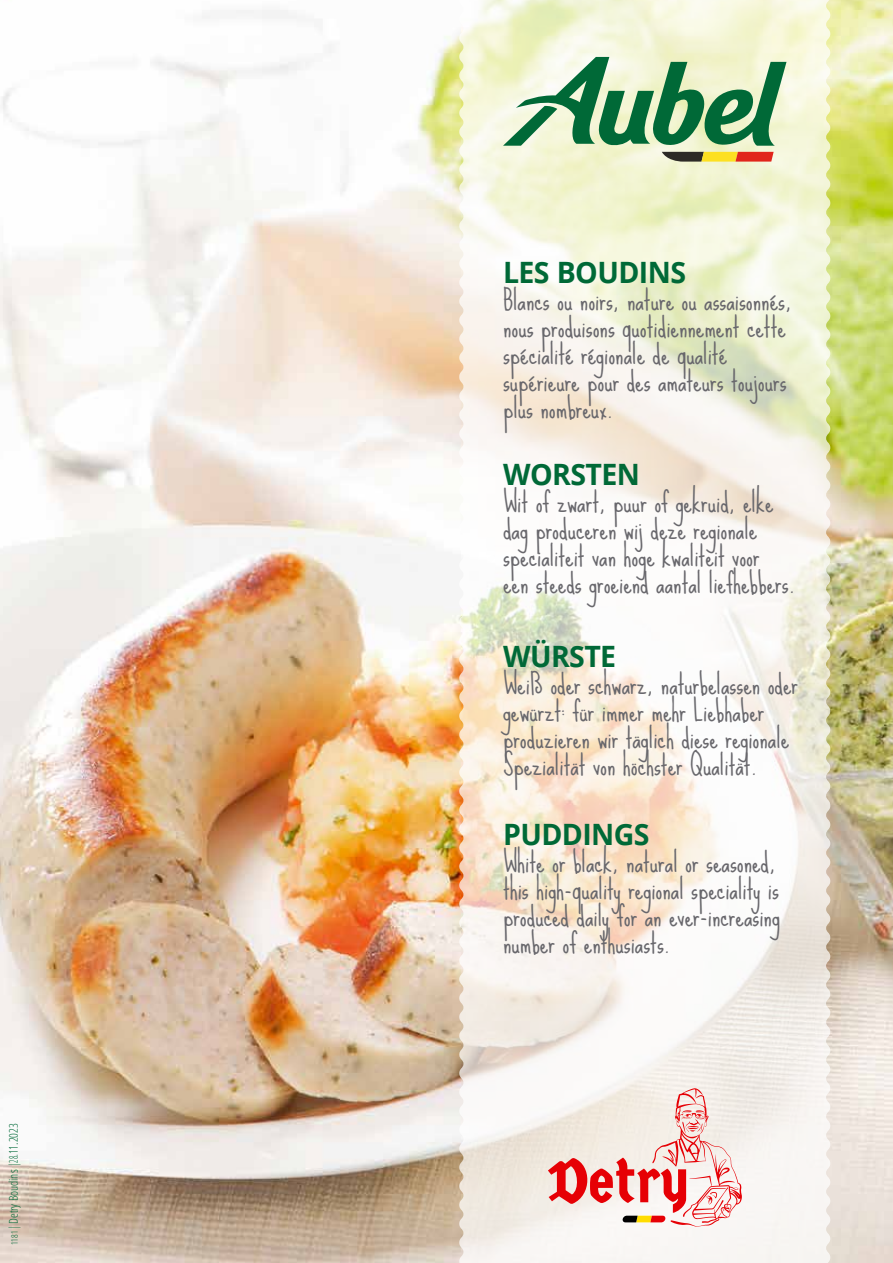
<style>
.page{position:relative;width:893px;height:1263px;background:#fff}
.page>*{position:absolute;margin:0;border:0;box-sizing:border-box;transform-origin:0 0}
.t1{font:700 29.4px "Open Sans";letter-spacing:-.02em;color:#006937}
.t2{font:27px/27px "Sue Ellen Francisco";color:#68676c}
.t3{font:300 condensed 12px "Open Sans";color:#006937;scale:.7 1}
.s1{font-size:9px}
</style>
<div class="page">
<img style="left:0;top:0;width:893px;height:1263px">
<svg style="left:459px;top:0;width:371px;height:1263px"></svg>
<svg style="left:548px;top:1088px;width:194px;height:139px"></svg>
<svg style="left:503px;top:57px;width:283px;height:89px;background:#92bd97"></svg>
<svg style="left:662px;top:152px;width:112px;height:10px"></svg>
<p class="t3" style="left:5px;top:1245px;width:176px;rotate:-90deg"><span class="s1">1181</span> | Detry Boudins |28.11.2023</p>
<p class="t1" style="left:503px;top:252px;width:184px">LES BOUDINS</p>
<p class="t2" style="left:503px;top:287px;width:290px">Blancs ou noirs, nature ou assaisonnés, nous produisons quotidiennement cette spécialité régionale de qualité supérieure pour des amateurs toujours plus nombreux.</p>
<p class="t1" style="left:503px;top:454px;width:138px">WORSTEN</p>
<p class="t2" style="left:503px;top:489px;width:294px">Wit of zwart, puur of gekruid, elke dag produceren wij deze regionale specialiteit van hoge kwaliteit voor<br>een steeds groeiend aantal liefhebbers.</p>
<p class="t1" style="left:503px;top:635px;width:115px">WÜRSTE</p>
<p class="t2" style="left:503px;top:671px;width:297px">Weiß oder schwarz, naturbelassen oder gewürzt: für immer mehr Liebhaber produzieren wir täglich diese regionale Spezialität von höchster Qualität.</p>
<p class="t1" style="left:503px;top:813px;width:148px">PUDDINGS</p>
<p class="t2" style="left:503px;top:849px;width:278px">White or black, natural or seasoned, this high-quality regional speciality is produced daily for an ever-increasing number of enthusiasts.</p>
</div>
